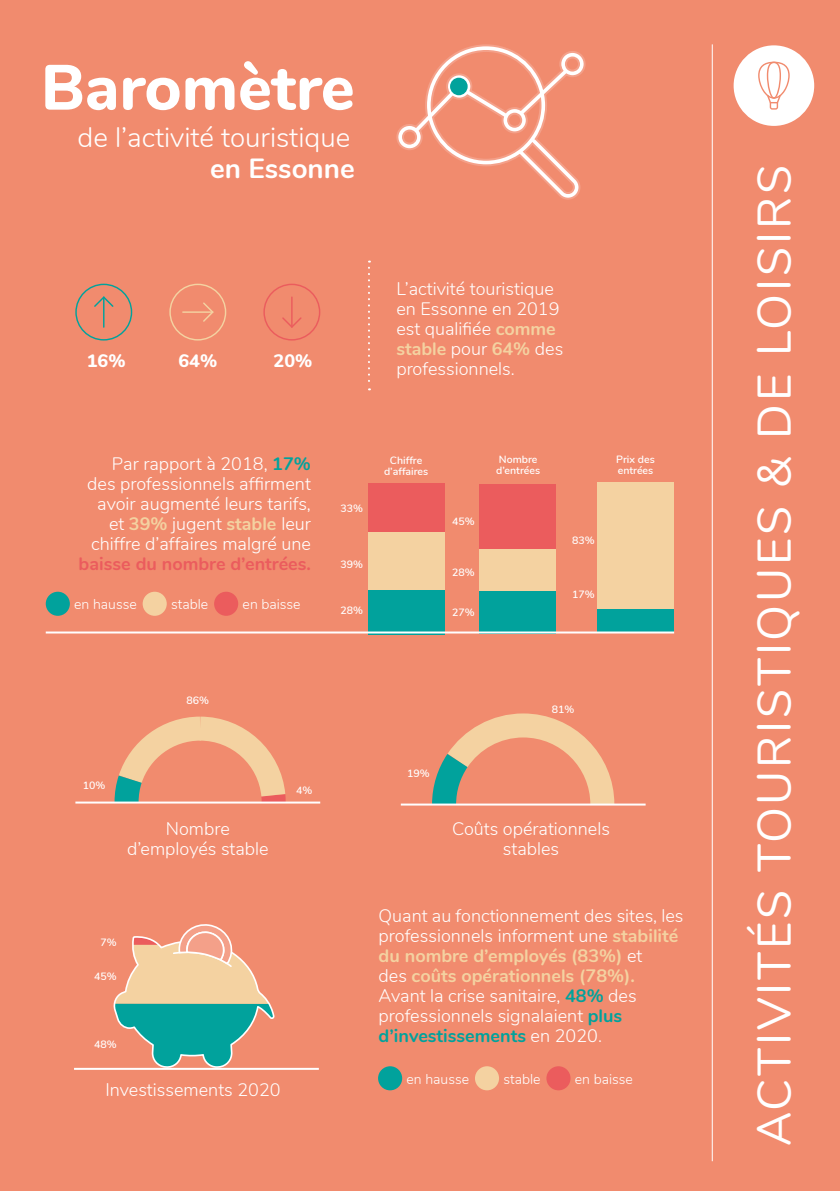
<style>
.page{position:relative;width:840px;height:1191px;background:#fff}
.page>*{position:absolute;margin:0;border:0;box-sizing:border-box;transform-origin:0 0}
.t1{font:800 63.6px "Nunito";color:#fff}
.t2{font:47.2px "Nunito";letter-spacing:.06em;color:#fff}
.t3{font:300 27.6px "Nunito";color:#fff}
.t4{font:700 27.6px "Nunito";color:#fff}
.t5{font:300 18px/20px "Nunito";color:#fff}
.t6{font:800 18px "Nunito";color:#fff}
.t7{font:300 14px "Nunito";color:#fff}
.t8{font:600 10.6px "Nunito";color:#fff}
.s1{font-weight:700;color:#f4d2a1}
.s2{font-weight:700;color:#01a29c}
.s3{font-weight:700;color:#eb5c5d}
</style>
<div class="page">
<div style="left:0;top:0;width:839px;height:1191px;background:#f18b6e"></div>
<div style="left:733px;top:45px;width:80px;height:81px;background:#fff;border-radius:50%"></div>
<hr style="left:711px;top:44px;width:1px;height:1117px;background:#fff">
<svg style="left:758px;top:62px;width:31px;height:48px"></svg>
<svg style="left:396px;top:44px;width:190px;height:156px"></svg>
<div style="left:450px;top:78px;width:17px;height:17px;background:#01a29c;border-radius:50%"></div>
<svg style="left:368px;top:268px;width:2px;height:122px"></svg>
<svg style="left:75px;top:284px;width:57px;height:56px"></svg>
<svg style="left:169px;top:284px;width:57px;height:56px"></svg>
<svg style="left:263px;top:284px;width:57px;height:56px"></svg>
<div style="left:368px;top:590px;width:76px;height:44px;background:#01a29c"></div>
<div style="left:368px;top:483px;width:76px;height:51px;background:#eb5c5d"></div>
<div style="left:368px;top:532px;width:76px;height:58px;background:#f4d2a1"></div>
<div style="left:597px;top:608px;width:76px;height:24px;background:#01a29c"></div>
<div style="left:597px;top:482px;width:76px;height:126px;background:#f4d2a1"></div>
<div style="left:478px;top:590px;width:77px;height:44px;background:#01a29c"></div>
<div style="left:478px;top:483px;width:77px;height:66px;background:#eb5c5d"></div>
<hr style="left:46px;top:631px;width:627px;height:2px;background:#fff">
<div style="left:478px;top:549px;width:77px;height:42px;background:#f4d2a1"></div>
<svg style="left:100px;top:716px;width:199px;height:88px"></svg>
<div style="left:46px;top:592px;width:24px;height:24px;background:#01a29c;border-radius:50%"></div>
<div style="left:378px;top:1066px;width:24px;height:24px;background:#01a29c;border-radius:50%"></div>
<div style="left:142px;top:592px;width:25px;height:24px;background:#f4d2a1;border-radius:50%"></div>
<div style="left:474px;top:1066px;width:25px;height:24px;background:#f4d2a1;border-radius:50%"></div>
<div style="left:214px;top:592px;width:24px;height:24px;background:#eb5c5d;border-radius:50%"></div>
<div style="left:546px;top:1066px;width:24px;height:24px;background:#eb5c5d;border-radius:50%"></div>
<hr style="left:75px;top:801px;width:245px;height:2px;background:#fff">
<svg style="left:420px;top:713px;width:206px;height:93px"></svg>
<hr style="left:400px;top:803px;width:245px;height:2px;background:#fff">
<hr style="left:74px;top:1067px;width:245px;height:2px;background:#fff">
<svg style="left:113px;top:924px;width:163px;height:144px"></svg>
<p class="t1" style="left:41px;top:41px;width:315px">Baromètre</p>
<p class="t3" style="left:78px;top:117px;width:274px">de l’activité touristique</p>
<p class="t4" style="left:210px;top:148px;width:146px">en Essonne</p>
<p class="t6" style="left:87px;top:348px;width:40px">16%</p>
<p class="t6" style="left:178px;top:348px;width:40px">64%</p>
<p class="t6" style="left:273px;top:348px;width:40px">20%</p>
<p class="t5" style="left:396px;top:277px;width:168px">L’activité touristique en Essonne en 2019 est qualifiée <span class="s1">comme stable</span> pour <span class="s1">64%</span> des professionnels.</p>
<p class="t5" style="left:79px;top:453px;width:234px;text-align:right">Par rapport à 2018, <span class="s2">17%<br></span>des professionnels affirment avoir augmenté leurs tarifs, et <span class="s1">39%</span> jugent <span class="s1">stable</span> leur chiffre d’affaires malgré une <span class="s3">baisse du nombre d’entrées.</span></p>
<p class="t7" style="left:74px;top:594px;width:64px">en hausse</p>
<p class="t7" style="left:171px;top:594px;width:39px">stable</p>
<p class="t7" style="left:242px;top:594px;width:59px">en baisse</p>
<p class="t8" style="left:340px;top:501px;width:24px">33%</p>
<p class="t8" style="left:340px;top:556px;width:24px">39%</p>
<p class="t8" style="left:340px;top:602px;width:24px">28%</p>
<p class="t8" style="left:390px;top:453px;width:34px">Chiffre</p>
<p class="t8" style="left:384px;top:463px;width:46px">d’affaires</p>
<p class="t8" style="left:451px;top:513px;width:24px">45%</p>
<p class="t8" style="left:451px;top:564px;width:24px">28%</p>
<p class="t8" style="left:451px;top:604px;width:24px">27%</p>
<p class="t8" style="left:498px;top:451px;width:40px">Nombre</p>
<p class="t8" style="left:496px;top:462px;width:45px">d’entrées</p>
<p class="t8" style="left:616px;top:451px;width:40px">Prix des</p>
<p class="t8" style="left:617px;top:462px;width:37px">entrées</p>
<p class="t8" style="left:571px;top:532px;width:24px">83%</p>
<p class="t8" style="left:571px;top:586px;width:24px">17%</p>
<p class="t8" style="left:186px;top:692px;width:24px">86%</p>
<p class="t8" style="left:83px;top:777px;width:24px">10%</p>
<p class="t5" style="left:166px;top:817px;width:65px">Nombre</p>
<p class="t5" style="left:127px;top:837px;width:143px">d’employés stable</p>
<p class="t8" style="left:296px;top:782px;width:18px">4%</p>
<p class="t8" style="left:100px;top:934px;width:18px">7%</p>
<p class="t8" style="left:94px;top:968px;width:24px">45%</p>
<p class="t8" style="left:94px;top:1036px;width:24px">48%</p>
<p class="t5" style="left:105px;top:1078px;width:177px">Investissements 2020</p>
<p class="t8" style="left:407px;top:765px;width:24px">19%</p>
<p class="t8" style="left:551px;top:701px;width:24px">81%</p>
<p class="t5" style="left:452px;top:817px;width:159px">Coûts opérationnels</p>
<p class="t5" style="left:502px;top:837px;width:58px">stables</p>
<p class="t5" style="left:378px;top:905px;width:306px">Quant au fonctionnement des sites, les professionnels informent une <span class="s1">stabilité du nombre d’employés (83%)</span> et<br>des <span class="s1">coûts opérationnels (78%).</span></p>
<p class="t5" style="left:378px;top:985px;width:259px">Avant la crise sanitaire, <span class="s2">48%</span> des professionnels signalaient <span class="s2">plus d’investissements</span> en 2020.</p>
<p class="t7" style="left:406px;top:1068px;width:64px">en hausse</p>
<p class="t7" style="left:503px;top:1068px;width:39px">stable</p>
<p class="t7" style="left:574px;top:1068px;width:59px">en baisse</p>
<p class="t2" style="left:739px;top:1146px;width:983px;rotate:-90deg">ACTIVITÉS TOURISTIQUES &amp; DE LOISIRS</p>
</div>
